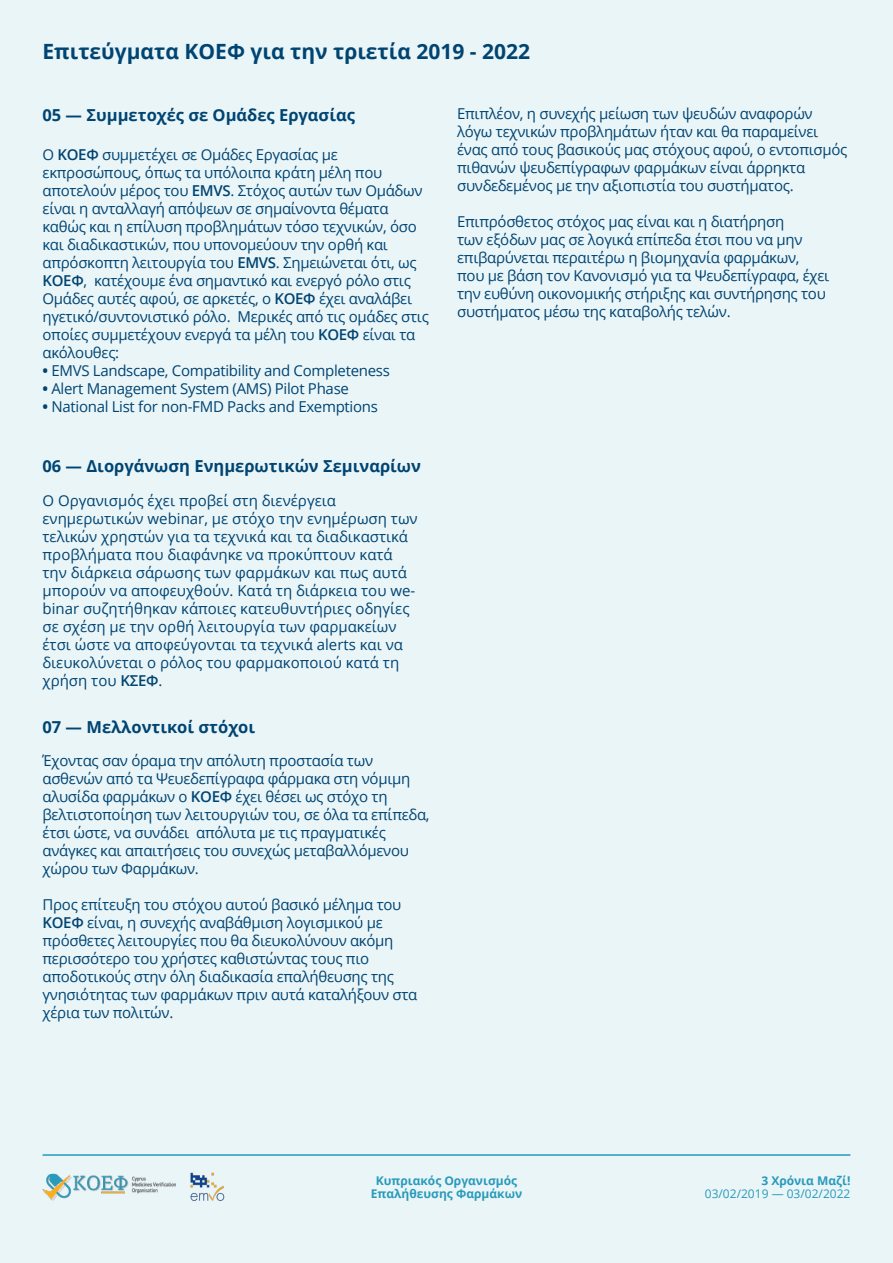
<style>
.page{position:relative;width:893px;height:1263px;background:#eaf5f8}
.page>*{position:absolute;margin:0;border:0;box-sizing:border-box;transform-origin:0 0}
.t1{font:700 21px "Open Sans";color:#004472}
.t2{font:700 16.5px "Open Sans";color:#004472}
.t3{font:15px/18px "Open Sans";letter-spacing:-.02em;color:#004472}
.t4{font:15px/18px "Open Sans";color:#004472}
.t5{font:700 12px/13.5px "Open Sans";color:#289aba;text-align:center}
.t6{font:12px "Open Sans";color:#289aba}
.s1{font-weight:600}
.s2{font-weight:700}
</style>
<div class="page">
<hr style="left:43px;top:1154px;width:807px;height:2px;background:#289aba">
<img style="left:43px;top:1173px;width:133px;height:28px">
<img style="left:190px;top:1172px;width:35px;height:29px">
<h1 class="t1" style="left:43px;top:36px;width:489px">Επιτεύγματα ΚΟΕΦ για την τριετία 2019 - 2022</h1>
<p class="t2" style="left:43px;top:103px;width:314px">05 — Συμμετοχές σε Ομάδες Εργασίας</p>
<p class="t3" style="left:43px;top:145px;width:388px">Ο <span class="s1">ΚΟΕΦ</span> συμμετέχει σε Ομάδες Εργασίας με εκπροσώπους, όπως τα υπόλοιπα κράτη μέλη που αποτελούν μέρος του <span class="s1">EMVS</span>. Στόχος αυτών των Ομάδων είναι η ανταλλαγή απόψεων σε σημαίνοντα θέματα καθώς και η επίλυση προβλημάτων τόσο τεχνικών, όσο και διαδικαστικών, που υπονομεύουν την ορθή και απρόσκοπτη λειτουργία του <span class="s1">EMVS</span>. Σημειώνεται ότι, ως <span class="s1">ΚΟΕΦ</span>, κατέχουμε ένα σημαντικό και ενεργό ρόλο στις Ομάδες αυτές αφού, σε αρκετές, ο <span class="s1">ΚΟΕΦ</span> έχει αναλάβει ηγετικό/συντονιστικό ρόλο. Μερικές από τις ομάδες στις οποίες συμμετέχουν ενεργά τα μέλη του <span class="s1">ΚΟΕΦ</span> είναι τα ακόλουθες:</p>
<p class="t3" style="left:43px;top:361px;width:349px"><span class="s2">•</span> ΕMVS Landscape, Compatibility and Completeness</p>
<p class="t3" style="left:43px;top:379px;width:308px"><span class="s2">•</span> Alert Management System (AMS) Pilot Phase</p>
<p class="t3" style="left:43px;top:397px;width:337px"><span class="s2">•</span> National List for non-FMD Packs and Exemptions</p>
<p class="t2" style="left:43px;top:454px;width:380px">06 — Διοργάνωση Ενημερωτικών Σεμιναρίων</p>
<p class="t4" style="left:43px;top:491px;width:377px">Ο Οργανισμός έχει προβεί στη διενέργεια ενημερωτικών webinar, με στόχο την ενημέρωση των τελικών χρηστών για τα τεχνικά και τα διαδικαστικά προβλήματα που διαφάνηκε να προκύπτουν κατά την διάρκεια σάρωσης των φαρμάκων και πως αυτά μπορούν να αποφευχθούν. Κατά τη διάρκεια του we&shy;binar συζητήθηκαν κάποιες κατευθυντήριες οδηγίες σε σχέση με την ορθή λειτουργία των φαρμακείων έτσι ώστε να αποφεύγονται τα τεχνικά alerts και να διευκολύνεται ο ρόλος του φαρμακοποιού κατά τη χρήση του <span class="s1">ΚΣΕΦ</span>.</p>
<p class="t2" style="left:43px;top:715px;width:214px">07 — Μελλοντικοί στόχοι</p>
<p class="t3" style="left:43px;top:751px;width:389px">Έχοντας σαν όραμα την απόλυτη προστασία των ασθενών από τα Ψευεδεπίγραφα φάρμακα στη νόμιμη αλυσίδα φαρμάκων ο <span class="s1">ΚΟΕΦ</span> έχει θέσει ως στόχο τη βελτιστοποίηση των λειτουργιών του, σε όλα τα επίπεδα, έτσι ώστε, να συνάδει απόλυτα με τις πραγματικές ανάγκες και απαιτήσεις του συνεχώς μεταβαλλόμενου χώρου των Φαρμάκων.</p>
<p class="t3" style="left:43px;top:895px;width:376px">Προς επίτευξη του στόχου αυτού βασικό μέλημα του <span class="s1">ΚΟΕΦ</span> είναι, η συνεχής αναβάθμιση λογισμικού με πρόσθετες λειτουργίες που θα διευκολύνουν ακόμη περισσότερο του χρήστες καθιστώντας τους πιο αποδοτικούς στην όλη διαδικασία επαλήθευσης της γνησιότητας των φαρμάκων πριν αυτά καταλήξουν στα χέρια των πολιτών.</p>
<p class="t3" style="left:457px;top:105px;width:392px">Επιπλέον, η συνεχής μείωση των ψευδών αναφορών λόγω τεχνικών προβλημάτων ήταν και θα παραμείνει ένας από τους βασικούς μας στόχους αφού, ο εντοπισμός πιθανών ψευδεπίγραφων φαρμάκων είναι άρρηκτα συνδεδεμένος με την αξιοπιστία του συστήματος.</p>
<p class="t3" style="left:457px;top:213px;width:374px">Επιπρόσθετος στόχος μας είναι και η διατήρηση<br>των εξόδων μας σε λογικά επίπεδα έτσι που να μην επιβαρύνεται περαιτέρω η βιομηχανία φαρμάκων, που με βάση τον Κανονισμό για τα Ψευδεπίγραφα, έχει την ευθύνη οικονομικής στήριξης και συντήρησης του συστήματος μέσω της καταβολής τελών.</p>
<p class="t5" style="left:371px;top:1173px;width:153px">Κυπριακός Οργανισμός<br>Επαλήθευσης Φαρμάκων</p>
<p class="t5" style="left:761px;top:1173px;width:91px">3 Χρόνια Μαζί!</p>
<p class="t6" style="left:705px;top:1186px;width:147px">03/02/2019 — 03/02/2022</p>
</div>
